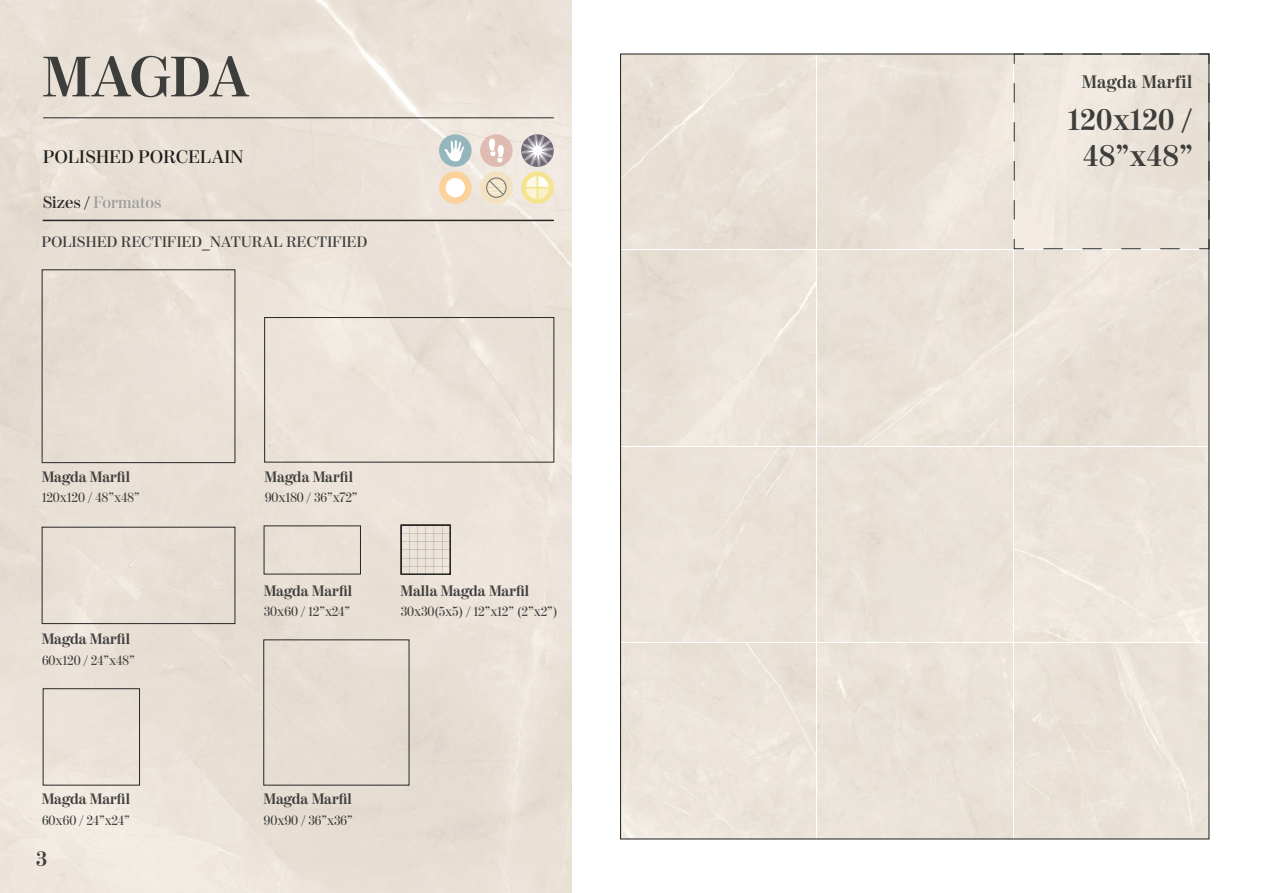
<style>
.page{position:relative;width:1263px;height:893px;background:#fff}
.page>*{position:absolute;margin:0;border:0;box-sizing:border-box;transform-origin:0 0}
.TITULO_COLECCION{font:700 56.55px "Moderno FB";letter-spacing:-.01em;color:#3d3d3c}
.Tamaño_foto{font:700 30px/36px "Moderno FB";letter-spacing:.02em;color:#3d3d3c;text-align:center}
.t1{font:700 21px "Moderno FB";color:#3d3d3c}
.Material_Coleccion{font:600 18px "Moderno FB";letter-spacing:.02em;color:#1d1d1b}
.Texto_foto{font:700 18px "Moderno FB";letter-spacing:.02em;color:#3d3d3c}
.Formato-grafica{font:600 16.5px "Moderno FB";color:#9d9d9d}
.t2{font:700 15px "Moderno FB";color:#3d3d3c}
.Material_Colección_2{font:600 15px "Moderno FB";letter-spacing:.02em;color:#3d3d3c}
.t3{font:13.5px "Moderno FB";color:#3d3d3c}
.s1{color:#272726}
</style>
<div class="page">
<img style="left:0;top:0;width:572px;height:893px">
<div style="left:42px;top:527px;width:193px;height:97px;border:1px solid #272726"></div>
<div style="left:43px;top:688px;width:97px;height:97px;border:1px solid #272726"></div>
<div style="left:264px;top:317px;width:290px;height:145px;border:1px solid #272726"></div>
<hr style="left:43px;top:220px;width:511px;height:1px;background:#272726">
<hr style="left:43px;top:117px;width:511px;height:1px;background:#272726">
<div style="left:439px;top:134px;width:33px;height:33px;background:#93b7bc;border-radius:50%"></div>
<svg style="left:444px;top:140px;width:20px;height:23px"></svg>
<div style="left:480px;top:134px;width:33px;height:33px;background:#dfbcb1;border-radius:50%"></div>
<svg style="left:489px;top:138px;width:15px;height:25px"></svg>
<svg style="left:521px;top:134px;width:33px;height:33px"></svg>
<div style="left:439px;top:171px;width:33px;height:33px;background:#fdd29a;border-radius:50%"></div>
<div style="left:446px;top:178px;width:19px;height:19px;background:#fff;border-radius:50%"></div>
<div style="left:480px;top:171px;width:33px;height:33px;background:#f2e2c1;border-radius:50%"></div>
<svg style="left:486px;top:177px;width:21px;height:21px"></svg>
<div style="left:521px;top:171px;width:33px;height:33px;background:#f6e38f;border-radius:50%"></div>
<svg style="left:526px;top:176px;width:23px;height:23px"></svg>
<svg style="left:1014px;top:54px;width:196px;height:195px;background:#e9e2d8"></svg>
<div style="left:1014px;top:644px;width:193px;height:193px;background:#ebe3da"></div>
<div style="left:622px;top:644px;width:193px;height:193px;background:#ebe4db"></div>
<svg style="left:401px;top:525px;width:50px;height:50px;background:#d2cac3"></svg>
<p class="TITULO_COLECCION" style="left:43px;top:45px;width:208px">MAGDA</p>
<p class="Material_Coleccion" style="left:43px;top:147px;width:202px">POLISHED PORCELAIN</p>
<p class="Formato-grafica" style="left:43px;top:194px;width:120px"><span class="s1">Sizes /</span> Formatos</p>
<p class="Material_Colección_2" style="left:42px;top:234px;width:327px">POLISHED RECTIFIED_NATURAL RECTIFIED</p>
<p class="t2" style="left:42px;top:468px;width:90px">Magda Marfil</p>
<p class="t2" style="left:265px;top:468px;width:90px">Magda Marfil</p>
<p class="t3" style="left:42px;top:490px;width:99px">120x120 / 48”x48”</p>
<p class="t3" style="left:265px;top:490px;width:94px">90x180 / 36”x72”</p>
<p class="t2" style="left:264px;top:582px;width:90px">Magda Marfil</p>
<p class="t2" style="left:401px;top:582px;width:130px">Malla Magda Marfil</p>
<p class="t2" style="left:42px;top:631px;width:90px">Magda Marfil</p>
<p class="t3" style="left:42px;top:652px;width:94px">60x120 / 24”x48”</p>
<p class="t3" style="left:264px;top:604px;width:87px">30x60 / 12”x24”</p>
<p class="t3" style="left:401px;top:604px;width:158px">30x30(5x5) / 12”x12” (2”x2”)</p>
<p class="t2" style="left:42px;top:791px;width:90px">Magda Marfil</p>
<p class="t2" style="left:264px;top:791px;width:90px">Magda Marfil</p>
<p class="t3" style="left:42px;top:812px;width:89px">60x60 / 24”x24”</p>
<p class="t3" style="left:264px;top:812px;width:90px">90x90 / 36”x36”</p>
<p class="t1" style="left:36px;top:847px;width:12px">3</p>
<p class="Texto_foto" style="left:1082px;top:72px;width:112px">Magda Marfil</p>
<p class="Tamaño_foto" style="left:1068px;top:103px;width:125px">120x120 /<br>48”x48”</p>
</div>
